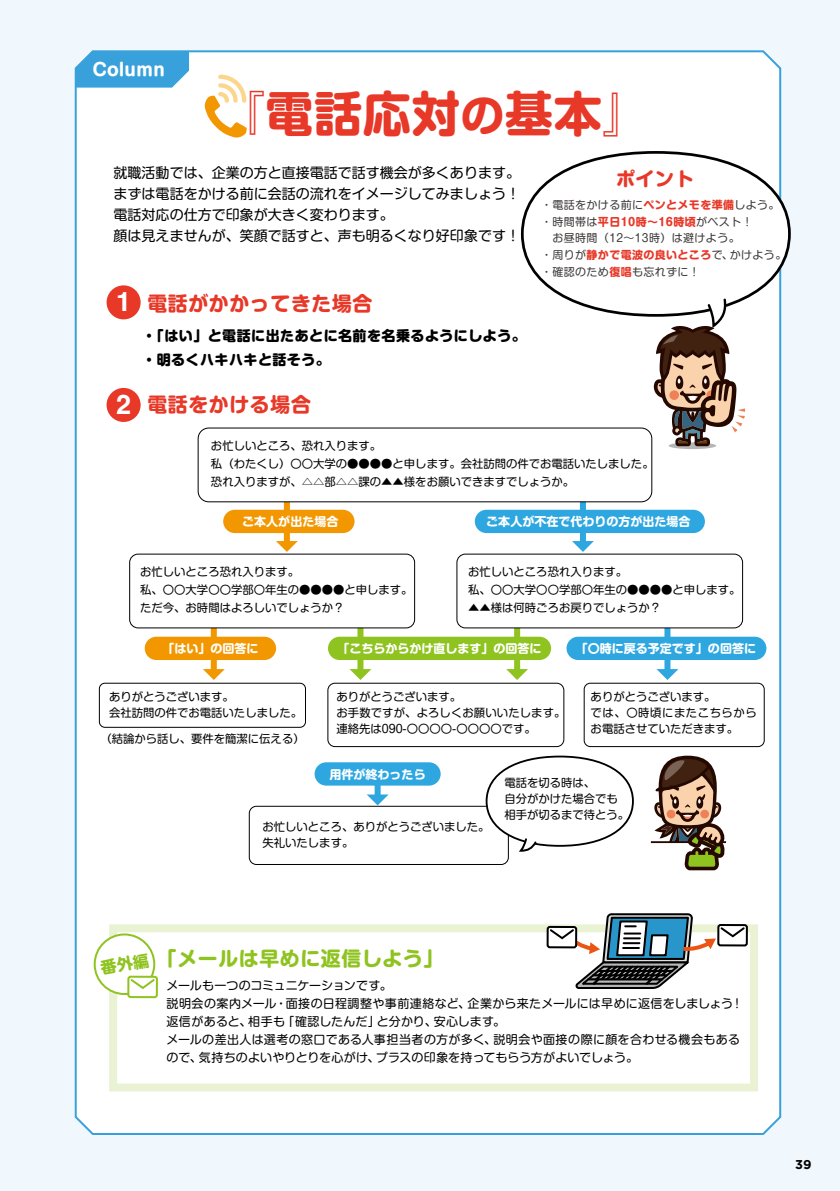
<style>
.page{position:relative;width:840px;height:1191px;background:#fff}
.page>*{position:absolute;margin:0;border:0;box-sizing:border-box;transform-origin:0 0}
.t1{font:700 48.2px "Shin M Go Pro";letter-spacing:.015em;color:#e83828}
.t2{font:700 27px "Helvetica";color:#fff}
.t3{font:700 19.8px "Shin M Go Pro";letter-spacing:.035em;color:#e83828}
.t4{font:700 19.8px "Shin M Go Pro";letter-spacing:.035em;color:#8fc31f}
.t5{font:700 19px "Shin M Go Pro";color:#e83828}
.t6{font:700 17.2px "Shin M Go Pro";letter-spacing:-.01em;color:#fff}
.t7{font:14px/20.8px "Shin M Go Pro";color:#000}
.t8{font:800 14px/24px "Shin M Go Pro";letter-spacing:.035em;color:#000}
.t9{font:700 12.8px "Gotham";color:#000}
.t10{font:12px/18px "Shin M Go Pro";letter-spacing:.02em;color:#000}
.t11{font:700 12px "Shin M Go Pro";color:#fff}
.t12{font:11.4px/16px "Shin M Go Pro";color:#000}
.t13{font:11px/16.8px "Shin M Go Pro";letter-spacing:.035em;color:#3e3a39}
.s1{font-size:43.4px}
.s2{font-weight:700;color:#e83828}
</style>
<div class="page">
<div style="left:0;top:0;width:839px;height:1191px;background:#f1f8fd"></div>
<div style="left:74px;top:50px;width:707px;height:1085px;background:#fff"></div>
<svg style="left:203px;top:75px;width:44px;height:64px"></svg>
<div style="left:95px;top:934px;width:59px;height:60px;background:#fff;border-radius:50%"></div>
<div style="left:94px;top:933px;width:61px;height:62px;border:2px solid #8fc31f;border-radius:50%"></div>
<div style="left:249px;top:806px;width:259px;height:58px;background:#fff;border-radius:7px"></div>
<div style="left:249px;top:806px;width:259px;height:58px;border:1px solid #000;border-radius:7px"></div>
<div style="left:211px;top:625px;width:6px;height:45px;background:#f39700"></div>
<svg style="left:203px;top:669px;width:22px;height:11px"></svg>
<div style="left:357px;top:625px;width:6px;height:45px;background:#8fc31f"></div>
<svg style="left:349px;top:669px;width:22px;height:11px"></svg>
<div style="left:374px;top:770px;width:6px;height:26px;background:#2ea7e0"></div>
<svg style="left:366px;top:794px;width:22px;height:11px"></svg>
<div style="left:514px;top:625px;width:6px;height:45px;background:#8fc31f"></div>
<svg style="left:506px;top:669px;width:22px;height:11px"></svg>
<div style="left:664px;top:625px;width:6px;height:45px;background:#2ea7e0"></div>
<svg style="left:656px;top:669px;width:22px;height:11px"></svg>
<div style="left:284px;top:499px;width:6px;height:43px;background:#f39700"></div>
<svg style="left:276px;top:541px;width:22px;height:11px"></svg>
<div style="left:579px;top:499px;width:6px;height:43px;background:#2ea7e0"></div>
<svg style="left:571px;top:541px;width:22px;height:11px"></svg>
<div style="left:328px;top:683px;width:235px;height:63px;background:#fff;border-radius:7px"></div>
<div style="left:327px;top:683px;width:236px;height:64px;border:1px solid #000;border-radius:7px"></div>
<div style="left:584px;top:683px;width:179px;height:63px;background:#fff;border-radius:6px"></div>
<div style="left:583px;top:683px;width:181px;height:64px;border:1px solid #000;border-radius:6px"></div>
<div style="left:99px;top:683px;width:206px;height:44px;background:#fff;border-radius:6px"></div>
<div style="left:99px;top:683px;width:206px;height:44px;border:1px solid #000;border-radius:6px"></div>
<div style="left:145px;top:636px;width:131px;height:24px;background:#f39700;border-radius:12px"></div>
<div style="left:328px;top:636px;width:222px;height:24px;background:#8fc31f;border-radius:12px"></div>
<div style="left:566px;top:636px;width:200px;height:24px;background:#2ea7e0;border-radius:12px"></div>
<div style="left:522px;top:152px;width:267px;height:163px;background:#fff;border-radius:50%"></div>
<svg style="left:76px;top:51px;width:113px;height:37px;background:#46a7dd"></svg>
<div style="left:106px;top:285px;width:34px;height:34px;background:#e83828;border-radius:50%"></div>
<div style="left:106px;top:388px;width:34px;height:34px;background:#e83828;border-radius:50%"></div>
<div style="left:223px;top:510px;width:131px;height:23px;background:#f39700;border-radius:12px"></div>
<div style="left:474px;top:510px;width:230px;height:23px;background:#2ea7e0;border-radius:12px"></div>
<div style="left:314px;top:762px;width:126px;height:23px;background:#2ea7e0;border-radius:12px"></div>
<div style="left:198px;top:428px;width:453px;height:74px;background:#fff;border-radius:11px"></div>
<div style="left:198px;top:428px;width:453px;height:74px;border:1px solid #000;border-radius:11px"></div>
<div style="left:130px;top:554px;width:284px;height:74px;background:#fff;border-radius:8px"></div>
<div style="left:129px;top:554px;width:285px;height:74px;border:1px solid #000;border-radius:8px"></div>
<div style="left:456px;top:554px;width:286px;height:74px;background:#fff;border-radius:8px"></div>
<div style="left:456px;top:554px;width:286px;height:74px;border:1px solid #000;border-radius:8px"></div>
<svg style="left:668px;top:442px;width:47px;height:7px"></svg>
<svg style="left:653px;top:297px;width:91px;height:149px"></svg>
<div style="left:486px;top:756px;width:146px;height:90px;background:#fff;border-radius:50%"></div>
<svg style="left:516px;top:837px;width:22px;height:15px"></svg>
<div style="left:128px;top:976px;width:29px;height:21px;background:#fff;border-radius:2px"></div>
<div style="left:127px;top:975px;width:31px;height:23px;border:2px solid #8fc31f;border-radius:2px"></div>
<div style="left:716px;top:924px;width:31px;height:22px;border:2px solid #000;border-radius:2px"></div>
<div style="left:546px;top:926px;width:31px;height:22px;border:2px solid #000;border-radius:2px"></div>
<svg style="left:547px;top:755px;width:199px;height:315px"></svg>
<svg style="left:100px;top:952px;width:56px;height:38px"></svg>
<h3 class="t6" style="left:93px;top:56px;width:74px">Column</h3>
<h1 class="t1" style="left:217px;top:75px;width:435px">『電話応対<span class="s1">の</span>基本』</h1>
<p class="t7" style="left:113px;top:161px;width:407px">就職活動では、企業の方と直接電話で話す機会が多くあります。まずは電話をかける前に会話の流れをイメージしてみましょう！電話対応の仕方で印象が大きく変わります。<br>顔は見えませんが、笑顔で話すと、声も明るくなり好印象です！</p>
<h2 class="t2" style="left:116px;top:285px;width:16px">1</h2>
<h2 class="t2" style="left:116px;top:388px;width:16px">2</h2>
<h3 class="t3" style="left:147px;top:287px;width:226px">電話がかかってきた場合</h3>
<p class="t8" style="left:142px;top:322px;width:385px">・「はい」と電話に出たあとに名前を名乗るようにしよう。・明るくハキハキと話そう。</p>
<h3 class="t3" style="left:147px;top:388px;width:165px">電話をかける場合</h3>
<h3 class="t5" style="left:615px;top:163px;width:79px">ポイント</h3>
<p class="t13" style="left:540px;top:195px;width:247px">・電話をかける前に<span class="s2">ペンとメモを準備</span>しよう。・時間帯は<span class="s2">平日10時～16時頃</span>がベスト！<br>　お昼時間（12～13時）は避けよう。<br>・周りが<span class="s2">静かで電波の良いところ</span>で、かけよう。・確認のため<span class="s2">復唱</span>も忘れずに！</p>
<p class="t12" style="left:211px;top:435px;width:444px;line-height:18px">お忙しいところ、恐れ入ります。<br>私（わたくし）〇〇大学の●●●●と申します。会社訪問の件でお電話いたしました。恐れ入りますが、△△部△△課の▲▲様をお願いできますでしょうか。</p>
<p class="t11" style="left:242px;top:512px;width:97px">ご本人が出た場合</p>
<p class="t11" style="left:486px;top:512px;width:206px">ご本人が不在で代わりの方が出た場合</p>
<p class="t12" style="left:140px;top:561px;width:274px;line-height:18px">お忙しいところ恐れ入ります。<br>私、〇〇大学〇〇学部〇年生の●●●●と申します。ただ今、お時間はよろしいでしょうか？</p>
<p class="t12" style="left:468px;top:561px;width:274px;line-height:18px">お忙しいところ恐れ入ります。<br>私、〇〇大学〇〇学部〇年生の●●●●と申します。</p>
<p class="t12" style="left:468px;top:598px;width:194px">▲▲様は何時ごろお戻りでしょうか？</p>
<p class="t11" style="left:162px;top:638px;width:98px">「はい」の回答に</p>
<p class="t11" style="left:337px;top:638px;width:205px">「こちらからかけ直します」の回答に</p>
<p class="t11" style="left:575px;top:638px;width:181px">「〇時に戻る予定です」の回答に</p>
<p class="t12" style="left:109px;top:688px;width:194px">ありがとうございます。<br>会社訪問の件でお電話いたしました。</p>
<p class="t12" style="left:336px;top:687px;width:230px">ありがとうございます。<br>お手数ですが、よろしくお願いいたします。連絡先は090-〇〇〇〇-〇〇〇〇です。</p>
<p class="t12" style="left:100px;top:729px;width:206px">（結論から話し、要件を簡潔に伝える）</p>
<p class="t12" style="left:590px;top:687px;width:167px">ありがとうございます。<br>では、〇時頃にまたこちらからお電話させていただきます。</p>
<p class="t11" style="left:329px;top:764px;width:97px">用件が終わったら</p>
<p class="t12" style="left:262px;top:817px;width:228px">お忙しいところ、ありがとうございました。失礼いたします。</p>
<p class="t12" style="left:504px;top:773px;width:126px">電話を切る時は、<br>自分がかけた場合でも相手が切るまで待とう。</p>
<h3 class="t4" style="left:157px;top:942px;width:288px">「メールは早めに返信しよう」</h3>
<p class="t10" style="left:166px;top:974px;width:577px">メールも一つのコミュニケーションです。<br>説明会の案内メール・面接の日程調整や事前連絡など、企業から来たメールには早めに返信をしましょう！返信があると、相手も「確認したんだ」と分かり、安心します。<br>メールの差出人は選考の窓口である人事担当者の方が多く、説明会や面接の際に顔を合わせる機会もあるので、気持ちのよいやりとりを心がけ、プラスの印象を持ってもらう方がよいでしょう。</p>
<p class="t9" style="left:794px;top:1156px;width:18px">39</p>
</div>
